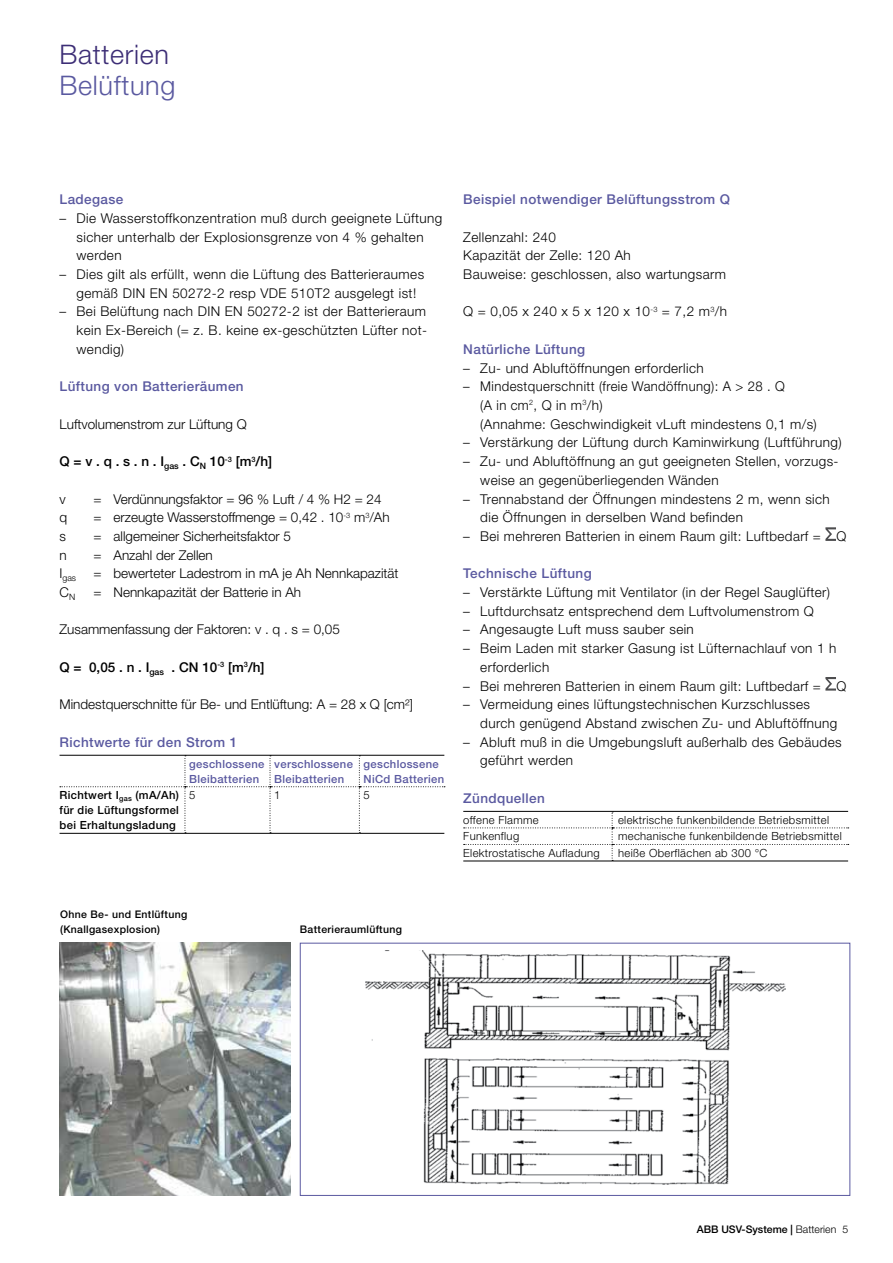
<style>
.page{position:relative;width:893px;height:1263px;background:#fff}
.page>*{position:absolute;margin:0;border:0;box-sizing:border-box;transform-origin:0 0}
.t1{font:300 27px "Helvetica Neue LT Std";letter-spacing:.025em;color:#3d2e76}
.t2{font:300 27px "Helvetica Neue LT Std";letter-spacing:.025em;color:#5a59a0}
.t3{font:300 13.5px/18.8px "Helvetica Neue LT Std";letter-spacing:.03em;color:#000}
.t4{font:300 13.5px "Helvetica Neue LT Std";color:#000}
.t5{font:500 13.5px "Helvetica Neue LT Std";letter-spacing:.03em;color:#5a59a0}
.t6{font:500 13.5px "Helvetica Neue LT Std";color:#000}
.t7{font:300 11.25px "Helvetica Neue LT Std";letter-spacing:.03em;color:#000}
.t8{font:500 11.25px/15px "Helvetica Neue LT Std";letter-spacing:.03em;color:#5a59a0}
.t9{font:500 11.25px/15px "Helvetica Neue LT Std";letter-spacing:.03em;color:#000;text-align:justify}
.t10{font:500 10.5px/15px "Helvetica Neue LT Std";letter-spacing:.03em;color:#000}
.t11{font:500 10.5px "Helvetica Neue LT Std";color:#000}
.t12{font:300 8.7px "Helvetica Neue LT Std";color:#000}
.s1{font-weight:300}
</style>
<div class="page">
<hr style="left:60px;top:833px;width:125px;height:1px;background:#000">
<hr style="left:185px;top:833px;width:85px;height:1px;background:#000">
<hr style="left:270px;top:833px;width:89px;height:1px;background:#000">
<hr style="left:359px;top:833px;width:85px;height:1px;background:#000">
<svg style="left:60px;top:755px;width:385px;height:78px"></svg>
<svg style="left:825px;top:527px;width:11px;height:14px"></svg>
<img style="left:60px;top:943px;width:230px;height:253px">
<svg style="left:825px;top:677px;width:11px;height:14px"></svg>
<hr style="left:463px;top:811px;width:149px;height:1px;background:#000">
<hr style="left:463px;top:861px;width:149px;height:1px;background:#000">
<hr style="left:612px;top:861px;width:236px;height:1px;background:#000">
<svg style="left:464px;top:811px;width:385px;height:50px"></svg>
<img style="left:365px;top:950px;width:420px;height:235px">
<div style="left:300px;top:943px;width:550px;height:253px;border:1px solid #5a59a0"></div>
<h1 class="t1" style="left:60px;top:38px;width:111px">Batterien</h1>
<h1 class="t2" style="left:60px;top:69px;width:117px">Belüftung</h1>
<p class="t5" style="left:60px;top:191px;width:65px">Ladegase</p>
<p class="t3" style="left:77px;top:208px;width:367px;text-indent:-17px">– Die Wasserstoffkonzentration muß durch geeignete Lüftung sicher unterhalb der Explosionsgrenze von 4 % gehalten werden</p>
<p class="t3" style="left:77px;top:264px;width:349px;text-indent:-17px">– Dies gilt als erfüllt, wenn die Lüftung des Batterieraumes gemäß DIN EN 50272-2 resp VDE 510T2 ausgelegt ist!</p>
<p class="t3" style="left:77px;top:302px;width:352px;text-align:justify;text-indent:-17px">– Bei Belüftung nach DIN EN 50272-2 ist der Batterieraum kein Ex-Bereich (= z. B. keine ex-geschützten Lüfter not&shy;wendig)</p>
<p class="t5" style="left:60px;top:378px;width:186px">Lüftung von Batterieräumen</p>
<p class="t4" style="left:60px;top:416px;width:189px">Luftvolumenstrom zur Lüftung Q</p>
<p class="t6" style="left:60px;top:453px;width:214px">Q = v . q . s . n . I<sub>gas</sub> . C<sub>N</sub> 10<sup>-3</sup> [m<sup>3</sup>/h]</p>
<p class="t3" style="left:60px;top:489px;width:8px">v</p>
<p class="t4" style="left:94px;top:490px;width:290px">= Verdünnungsfaktor = 96 % Luft / 4 % H2 = 24</p>
<p class="t3" style="left:60px;top:508px;width:9px">q</p>
<p class="t4" style="left:94px;top:509px;width:298px">= erzeugte Wasserstoffmenge = 0,42 . 10<sup>-3</sup> m<sup>3</sup>/Ah</p>
<p class="t3" style="left:60px;top:526px;width:8px">s</p>
<p class="t4" style="left:94px;top:528px;width:199px">= allgemeiner Sicherheitsfaktor 5</p>
<p class="t3" style="left:60px;top:545px;width:9px">n</p>
<p class="t4" style="left:94px;top:547px;width:121px">= Anzahl der Zellen</p>
<p class="t12" style="left:60px;top:573px;width:18px"><sup>I</sup>gas</p>
<p class="t4" style="left:94px;top:565px;width:307px">= bewerteter Ladestrom in mA je Ah Nennkapazität</p>
<p class="t3" style="left:60px;top:583px;width:17px">C<sub>N</sub></p>
<p class="t4" style="left:94px;top:584px;width:209px">= Nennkapazität der Batterie in Ah</p>
<p class="t4" style="left:60px;top:621px;width:282px">Zusammenfassung der Faktoren: v . q . s = 0,05</p>
<p class="t6" style="left:60px;top:659px;width:206px">Q = 0,05 . n . I<sub>gas</sub> . CN 10<sup>-3</sup> [m<sup>3</sup>/h]</p>
<p class="t4" style="left:60px;top:696px;width:355px">Mindestquerschnitte für Be- und Entlüftung: A = 28 x Q [cm²]</p>
<p class="t5" style="left:60px;top:734px;width:179px">Richtwerte für den Strom 1</p>
<p class="t8" style="left:189px;top:756px;width:77px">geschlossene<br>Bleibatterien</p>
<p class="t8" style="left:274px;top:756px;width:80px">verschlossene<br>Bleibatterien</p>
<p class="t8" style="left:364px;top:756px;width:82px">geschlossene<br>NiCd Batterien</p>
<p class="t9" style="left:60px;top:787px;width:121px">Richtwert I<sub>gas</sub> (mA/Ah) für die Lüftungsformel bei Erhaltungsladung</p>
<p class="t7" style="left:189px;top:788px;width:8px">5</p>
<p class="t7" style="left:274px;top:788px;width:8px">1</p>
<p class="t7" style="left:364px;top:788px;width:8px">5</p>
<p class="t5" style="left:463px;top:191px;width:268px">Beispiel notwendiger Belüftungsstrom Q</p>
<p class="t3" style="left:463px;top:227px;width:264px">Zellenzahl: 240<br>Kapazität der Zelle: 120 Ah<br>Bauweise: geschlossen, also wartungsarm</p>
<p class="t3" style="left:463px;top:302px;width:265px">Q = 0,05 x 240 x 5 x 120 x 10<sup>-3</sup> = 7,2 m<sup>3</sup>/h</p>
<p class="t5" style="left:463px;top:341px;width:123px">Natürliche Lüftung</p>
<p class="t3" style="left:463px;top:358px;width:242px">– Zu- und Abluftöffnungen erforderlich</p>
<p class="t3" style="left:480px;top:377px;width:338px;text-indent:-17px">– Mindestquerschnitt (freie Wandöffnung): A &gt; 28 . Q<br>(A in cm<sup>2</sup>, Q in m<sup>3</sup>/h)<br>(Annahme: Geschwindigkeit vLuft mindestens 0,1 m/s)</p>
<p class="t3" style="left:463px;top:433px;width:380px">– Verstärkung der Lüftung durch Kaminwirkung (Luftführung)</p>
<p class="t3" style="left:480px;top:452px;width:360px;text-indent:-17px">– Zu- und Abluftöffnung an gut geeigneten Stellen, vorzugs&shy;weise an gegenüberliegenden Wänden</p>
<p class="t3" style="left:480px;top:489px;width:351px;text-indent:-17px">– Trennabstand der Öffnungen mindestens 2 m, wenn sich die Öffnungen in derselben Wand befinden</p>
<p class="t3" style="left:463px;top:526px;width:384px">– Bei mehreren Batterien in einem Raum gilt: Luftbedarf = Q</p>
<p class="t5" style="left:463px;top:565px;width:130px">Technische Lüftung</p>
<p class="t3" style="left:463px;top:583px;width:368px">– Verstärkte Lüftung mit Ventilator (in der Regel Sauglüfter)</p>
<p class="t3" style="left:463px;top:601px;width:352px">– Luftdurchsatz entsprechend dem Luftvolumenstrom Q</p>
<p class="t3" style="left:463px;top:620px;width:232px">– Angesaugte Luft muss sauber sein</p>
<p class="t3" style="left:480px;top:639px;width:358px;text-indent:-17px">– Beim Laden mit starker Gasung ist Lüfternachlauf von 1 h erforderlich</p>
<p class="t3" style="left:463px;top:676px;width:384px">– Bei mehreren Batterien in einem Raum gilt: Luftbedarf = Q</p>
<p class="t3" style="left:480px;top:695px;width:359px;text-indent:-17px">– Vermeidung eines lüftungstechnischen Kurzschlusses durch genügend Abstand zwischen Zu- und Abluftöffnung</p>
<p class="t3" style="left:480px;top:732px;width:363px;text-indent:-17px">– Abluft muß in die Umgebungsluft außerhalb des Gebäudes geführt werden</p>
<p class="t5" style="left:463px;top:790px;width:83px">Zündquellen</p>
<p class="t7" style="left:463px;top:813px;width:77px">offene Flamme</p>
<p class="t7" style="left:618px;top:813px;width:213px">elektrische funkenbildende Betriebsmittel</p>
<p class="t7" style="left:463px;top:829px;width:57px">Funkenflug</p>
<p class="t7" style="left:618px;top:829px;width:225px">mechanische funkenbildende Betriebsmittel</p>
<p class="t7" style="left:463px;top:846px;width:138px">Elektrostatische Aufladung</p>
<p class="t7" style="left:618px;top:846px;width:151px">heiße Oberflächen ab 300 °C</p>
<p class="t10" style="left:60px;top:907px;width:129px">Ohne Be- und Entlüftung (Knallgasexplosion)</p>
<p class="t10" style="left:300px;top:921px;width:104px">Batterieraumlüftung</p>
<p class="t11" style="left:697px;top:1223px;width:153px">ABB USV-Systeme | <span class="s1">Batterien 5</span></p>
</div>
